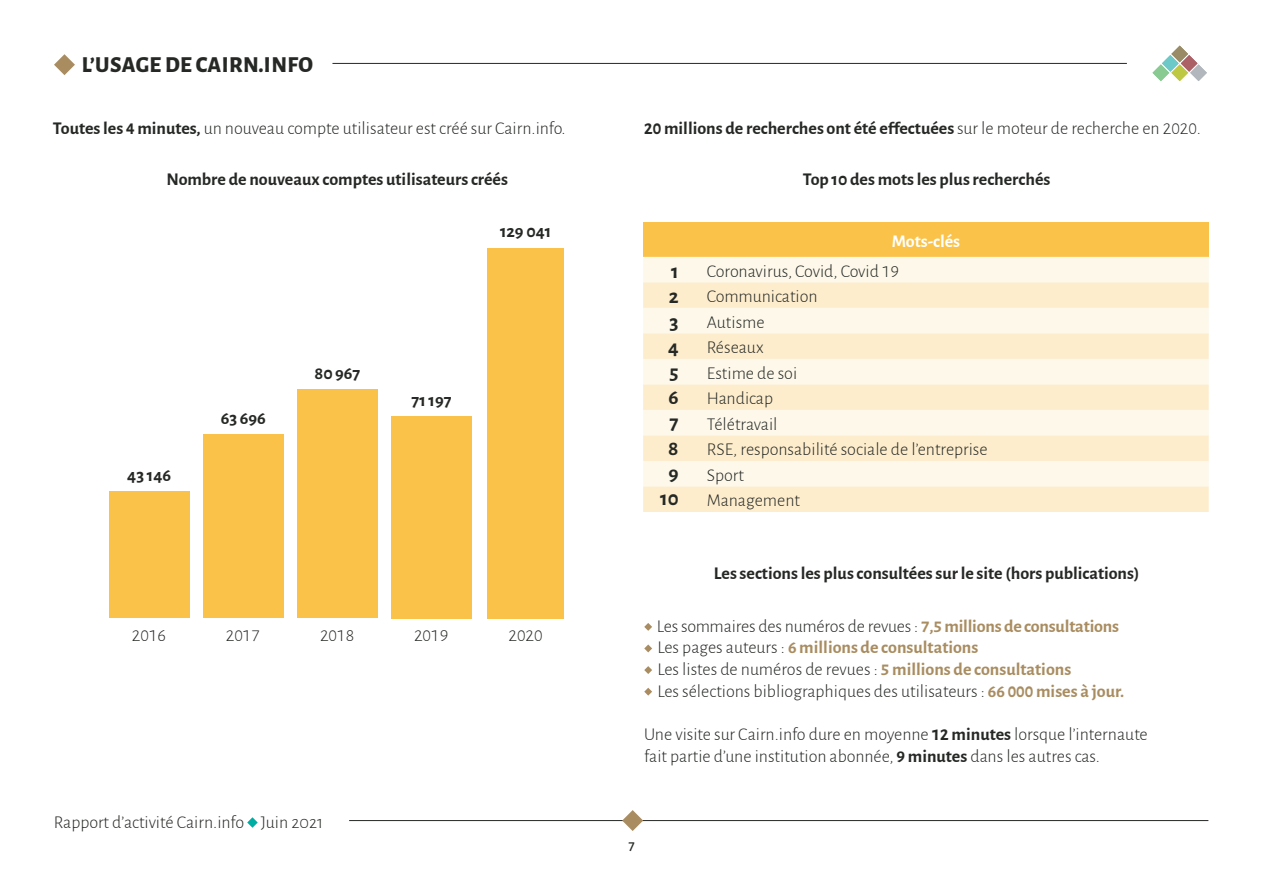
<style>
.page{position:relative;width:1263px;height:893px;background:#fff}
.page>*{position:absolute;margin:0;border:0;box-sizing:border-box;transform-origin:0 0}
.t1{font:800 22.5px "Alegreya Sans";letter-spacing:.02em;color:#252824}
.Titre_-_article{font:700 21px "Alegreya Sans";color:#252824}
.Texte_-_article{font:300 18px/21.6px "Alegreya Sans";color:#252824}
.Titre_-_article-2{font:700 18px "Alegreya Sans";color:#252824}
.Texte_-_article-2{font:700 18px "Alegreya Sans";color:#252824}
.Texte_-_article-3{font:700 18px "Alegreya Sans";color:#a98d61}
.Graph_-_Nombres__bla{font:700 18px "Alegreya Sans";color:#252824}
.Graph_-_légendes{font:300 18px "Alegreya Sans";color:#252824}
.Tableau_-_titre_alig{font:700 18px "Alegreya Sans";color:#fff}
.t2{font:500 15px "Alegreya Sans";color:#252824}
.s1{font-weight:700}
.s2{font-weight:300}
.s3{font-weight:700;color:#a98d61}
.s4{font-weight:300;color:#252824}
</style>
<div class="page">
<hr style="left:349px;top:820px;width:859px;height:1px;background:#252824">
<svg style="left:247px;top:817px;width:11px;height:11px"></svg>
<svg style="left:1152px;top:46px;width:55px;height:35px"></svg>
<hr style="left:332px;top:63px;width:795px;height:1px;background:#252824">
<svg style="left:54px;top:54px;width:21px;height:21px"></svg>
<svg style="left:622px;top:810px;width:21px;height:21px"></svg>
<div style="left:109px;top:492px;width:81px;height:126px;background:#fac249"></div>
<div style="left:203px;top:435px;width:81px;height:183px;background:#fac249"></div>
<div style="left:297px;top:389px;width:81px;height:229px;background:#fac249"></div>
<div style="left:391px;top:416px;width:81px;height:202px;background:#fac249"></div>
<div style="left:487px;top:248px;width:77px;height:370px;background:#fac249"></div>
<svg style="left:644px;top:623px;width:8px;height:8px"></svg>
<svg style="left:644px;top:644px;width:8px;height:8px"></svg>
<svg style="left:644px;top:666px;width:8px;height:8px"></svg>
<svg style="left:644px;top:688px;width:8px;height:8px"></svg>
<div style="left:643px;top:223px;width:566px;height:34px;background:#fac249"></div>
<div style="left:643px;top:257px;width:566px;height:25px;background:#fdf8ea"></div>
<svg style="left:643px;top:282px;width:566px;height:230px;background:#fdf1da"></svg>
<p class="t1" style="left:82px;top:48px;width:233px">L’USAGE DE CAIRN.INFO</p>
<p class="Texte_-_article" style="left:53px;top:116px;width:514px"><span class="s1">Toutes les 4 minutes,</span> un nouveau compte utilisateur est créé sur Cairn.info.</p>
<p class="Texte_-_article-2" style="left:644px;top:115px;width:558px">20 millions de recherches ont été effectuées<span class="s2">sur le moteur de recherche en 2020.</span></p>
<p class="Titre_-_article-2" style="left:167px;top:166px;width:343px">Nombre de nouveaux comptes utilisateurs créés</p>
<p class="Titre_-_article-2" style="left:803px;top:166px;width:249px">Top 10 des mots les plus recherchés</p>
<p class="Graph_-_Nombres__bla" style="left:127px;top:462px;width:45px">43 146</p>
<p class="Graph_-_Nombres__bla" style="left:221px;top:405px;width:47px">63 696</p>
<p class="Graph_-_Nombres__bla" style="left:314px;top:359px;width:47px">80 967</p>
<p class="Graph_-_Nombres__bla" style="left:500px;top:218px;width:53px">129 041</p>
<p class="Graph_-_Nombres__bla" style="left:412px;top:387px;width:41px">71 197</p>
<p class="Graph_-_légendes" style="left:132px;top:623px;width:36px">2016</p>
<p class="Graph_-_légendes" style="left:226px;top:623px;width:36px">2017</p>
<p class="Graph_-_légendes" style="left:320px;top:623px;width:36px">2018</p>
<p class="Graph_-_légendes" style="left:414px;top:623px;width:36px">2019</p>
<p class="Graph_-_légendes" style="left:508px;top:623px;width:36px">2020</p>
<p class="Texte_-_article" style="left:54px;top:810px;width:271px">Rapport d’activité Cairn.info Juin 2021</p>
<p class="Titre_-_article" style="left:671px;top:256px;width:9px">1</p>
<p class="Titre_-_article" style="left:669px;top:281px;width:11px">2</p>
<p class="Titre_-_article" style="left:669px;top:306px;width:11px">3</p>
<p class="Titre_-_article" style="left:668px;top:332px;width:12px">4</p>
<p class="Titre_-_article" style="left:669px;top:357px;width:11px">5</p>
<p class="Titre_-_article" style="left:668px;top:382px;width:12px">6</p>
<p class="Titre_-_article" style="left:669px;top:407px;width:11px">7</p>
<p class="Titre_-_article" style="left:668px;top:432px;width:12px">8</p>
<p class="Titre_-_article" style="left:668px;top:458px;width:12px">9</p>
<p class="Titre_-_article" style="left:660px;top:483px;width:20px">10</p>
<p class="Tableau_-_titre_alig" style="left:892px;top:228px;width:70px">Mots-clés</p>
<p class="Texte_-_article" style="left:707px;top:259px;width:194px">Coronavirus, Covid, Covid 19</p>
<p class="Texte_-_article" style="left:707px;top:285px;width:112px">Communication</p>
<p class="Texte_-_article" style="left:707px;top:311px;width:59px">Autisme</p>
<p class="Texte_-_article" style="left:707px;top:336px;width:58px">Réseaux</p>
<p class="Texte_-_article" style="left:707px;top:362px;width:92px">Estime de soi</p>
<p class="Texte_-_article" style="left:707px;top:387px;width:68px">Handicap</p>
<p class="Texte_-_article" style="left:707px;top:413px;width:72px">Télétravail</p>
<p class="Texte_-_article" style="left:707px;top:438px;width:282px">RSE, responsabilité sociale de l’entreprise</p>
<p class="Texte_-_article" style="left:707px;top:464px;width:39px">Sport</p>
<p class="Texte_-_article" style="left:707px;top:489px;width:95px">Management</p>
<p class="Titre_-_article-2" style="left:714px;top:560px;width:427px">Les sections les plus consultées sur le site (hors publications)</p>
<p class="Texte_-_article" style="left:657px;top:615px;width:464px">Les sommaires des numéros de revues : <span class="s3">7,5 millions de consultations</span></p>
<p class="Texte_-_article-3" style="left:657px;top:634px;width:322px"><span class="s4">Les pages auteurs :</span> 6 millions de consultations</p>
<p class="Texte_-_article" style="left:657px;top:658px;width:415px">Les listes de numéros de revues : <span class="s3">5 millions de consultations</span></p>
<p class="Texte_-_article" style="left:657px;top:679px;width:468px">Les sélections bibliographiques des utilisateurs : <span class="s3">66 000 mises à jour.</span></p>
<p class="Texte_-_article" style="left:644px;top:723px;width:505px">Une visite sur Cairn.info dure en moyenne <span class="s1">12 minutes</span> lorsque l’internaute fait partie d’une institution abonnée, <span class="s1">9 minutes</span> dans les autres cas.</p>
<p class="t2" style="left:628px;top:835px;width:8px">7</p>
</div>
